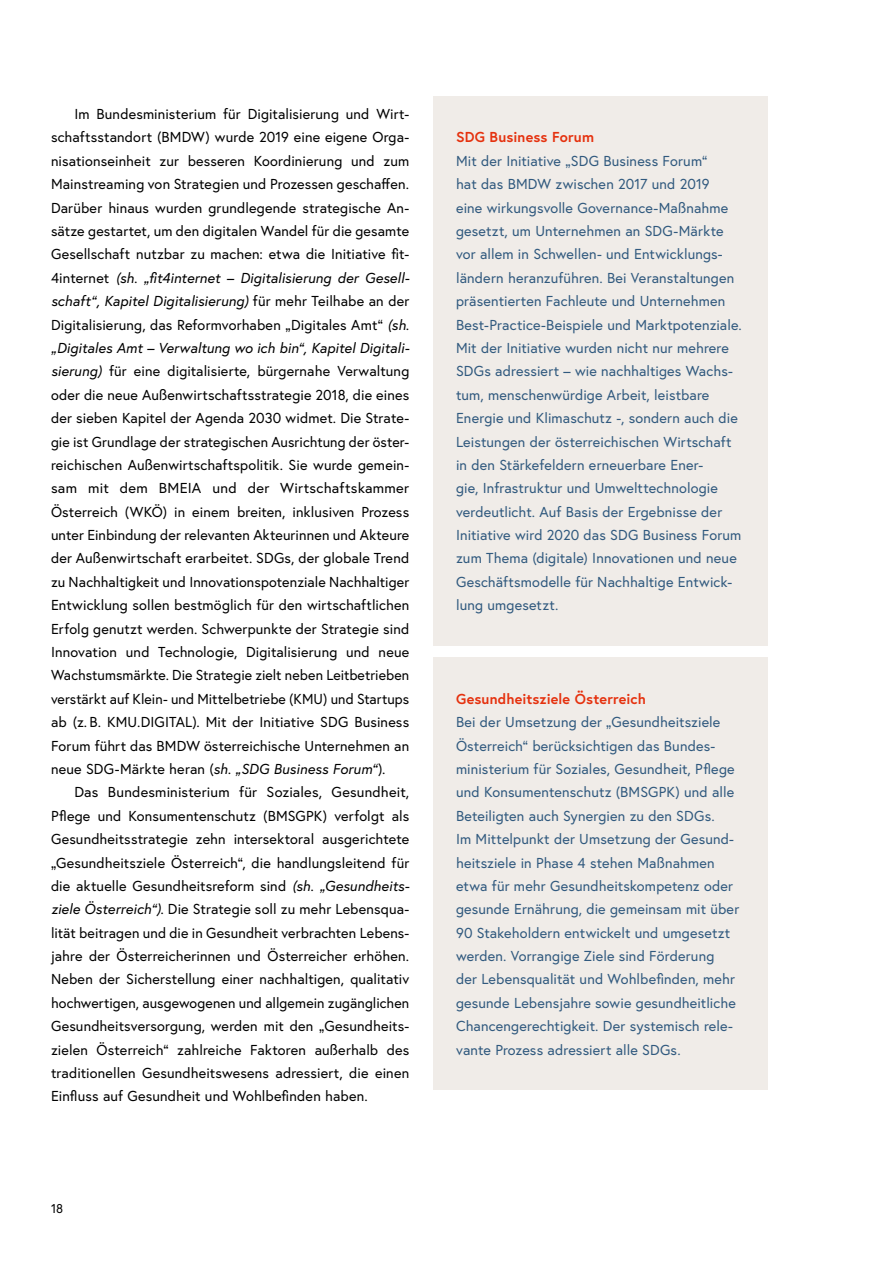
<style>
.page{position:relative;width:893px;height:1263px;background:#fff}
.page>*{position:absolute;margin:0;border:0;box-sizing:border-box;transform-origin:0 0}
.p_Erstzeileneinzug{font:14.4px/23.4px "Europa Austria";letter-spacing:.01em;color:#000;text-align:justify}
.p_Erfolgsgeschichte{font:14.4px/23.4px "Europa Austria";letter-spacing:.01em;color:#30597e}
.h_Erfolgsgeschichte{font:700 14.4px "Europa Austria";letter-spacing:.01em;color:#e5310e}
.t1{font:12.75px "Europa Austria";color:#000}
.s1{font-style:italic}
</style>
<div class="page">
<div style="left:433px;top:96px;width:334px;height:549px;background:#f0ece8"></div>
<div style="left:433px;top:657px;width:334px;height:433px;background:#f0ece8"></div>
<p class="p_Erstzeileneinzug" style="left:51px;top:102px;width:360px;text-indent:23px">Im Bundesministerium für Digitalisierung und Wirt&shy;schaftsstandort (BMDW) wurde 2019 eine eigene Orga&shy;nisationseinheit zur besseren Koordinierung und zum Mainstreaming von Strategien und Prozessen geschaffen.<br>Darüber hinaus wurden grundlegende strategische An&shy;sätze gestartet, um den digitalen Wandel für die gesamte Gesellschaft nutzbar zu machen: etwa die Initiative fit-4internet <span class="s1">(sh. „fit4internet – Digitalisierung der Gesell&shy;schaft“, Kapitel Digitalisierung)</span> für mehr Teilhabe an der Digitalisierung, das Reformvorhaben „Digitales Amt“ <span class="s1">(sh. „Digitales Amt – Verwaltung wo ich bin“, Kapitel Digitali&shy;sierung)</span> für eine digitalisierte, bürgernahe Verwaltung oder die neue Außenwirtschaftsstrategie 2018, die eines der sieben Kapitel der Agenda 2030 widmet. Die Strate&shy;gie ist Grundlage der strategischen Ausrichtung der öster&shy;reichischen Außenwirtschaftspolitik. Sie wurde gemein&shy;sam mit dem BMEIA und der Wirtschaftskammer Österreich (WKÖ) in einem breiten, inklusiven Prozess unter Einbindung der relevanten Akteurinnen und Akteure der Außenwirtschaft erarbeitet. SDGs, der globale Trend zu Nachhaltigkeit und Innovationspotenziale Nachhaltiger Entwicklung sollen bestmöglich für den wirtschaftlichen Erfolg genutzt werden. Schwerpunkte der Strategie sind Innovation und Technologie, Digitalisierung und neue Wachstumsmärkte. Die Strategie zielt neben Leitbetrieben verstärkt auf Klein- und Mittelbetriebe (KMU) und Startups ab (z. B. KMU.DIGITAL). Mit der Initiative SDG Business Forum führt das BMDW österreichische Unternehmen an neue SDG-Märkte heran (<span class="s1">sh. „SDG Business Forum“</span>).</p>
<p class="p_Erstzeileneinzug" style="left:51px;top:780px;width:360px;text-indent:23px">Das Bundesministerium für Soziales, Gesundheit, Pflege und Konsumentenschutz (BMSGPK) verfolgt als Gesundheitsstrategie zehn intersektoral ausgerichtete „Gesundheitsziele Österreich“, die handlungsleitend für die aktuelle Gesundheitsreform sind <span class="s1">(sh. „Gesundheits&shy;ziele Österreich“).</span> Die Strategie soll zu mehr Lebensqua&shy;lität beitragen und die in Gesundheit verbrachten Lebens&shy;jahre der Österreicherinnen und Österreicher erhöhen.<br>Neben der Sicherstellung einer nachhaltigen, qualitativ hochwertigen, ausgewogenen und allgemein zugänglichen Gesundheitsversorgung, werden mit den „Gesundheits&shy;zielen Österreich“ zahlreiche Faktoren außerhalb des traditionellen Gesundheitswesens adressiert, die einen Einfluss auf Gesundheit und Wohlbefinden haben.</p>
<p class="t1" style="left:51px;top:1200px;width:14px">18</p>
<p class="h_Erfolgsgeschichte" style="left:456px;top:128px;width:140px">SDG Business Forum</p>
<p class="p_Erfolgsgeschichte" style="left:456px;top:149px;width:287px">Mit der Initiative „SDG Business Forum“<br>hat das BMDW zwischen 2017 und 2019<br>eine wirkungsvolle Governance-Maßnahme gesetzt, um Unternehmen an SDG-Märkte vor allem in Schwellen- und Entwicklungs&shy;ländern heranzuführen. Bei Veranstaltungen präsentierten Fachleute und Unternehmen Best-Practice-Beispiele und Marktpotenziale.<br>Mit der Initiative wurden nicht nur mehrere SDGs adressiert – wie nachhaltiges Wachs&shy;tum, menschenwürdige Arbeit, leistbare Energie und Klimaschutz -, sondern auch die Leistungen der österreichischen Wirtschaft in den Stärkefeldern erneuerbare Ener-<br>gie, Infrastruktur und Umwelttechnologie verdeutlicht. Auf Basis der Ergebnisse der Initiative wird 2020 das SDG Business Forum zum Thema (digitale) Innovationen und neue Geschäftsmodelle für Nachhaltige Entwick&shy;lung umgesetzt.</p>
<p class="h_Erfolgsgeschichte" style="left:456px;top:689px;width:191px">Gesundheitsziele Österreich</p>
<p class="p_Erfolgsgeschichte" style="left:456px;top:710px;width:285px">Bei der Umsetzung der „Gesundheitsziele Österreich“ berücksichtigen das Bundes&shy;ministerium für Soziales, Gesundheit, Pflege und Konsumentenschutz (BMSGPK) und alle Beteiligten auch Synergien zu den SDGs.<br>Im Mittelpunkt der Umsetzung der Gesund&shy;heitsziele in Phase 4 stehen Maßnahmen etwa für mehr Gesundheitskompetenz oder gesunde Ernährung, die gemeinsam mit über 90 Stakeholdern entwickelt und umgesetzt werden. Vorrangige Ziele sind Förderung<br>der Lebensqualität und Wohlbefinden, mehr gesunde Lebensjahre sowie gesundheitliche Chancengerechtigkeit. Der systemisch rele&shy;vante Prozess adressiert alle SDGs.</p>
</div>
